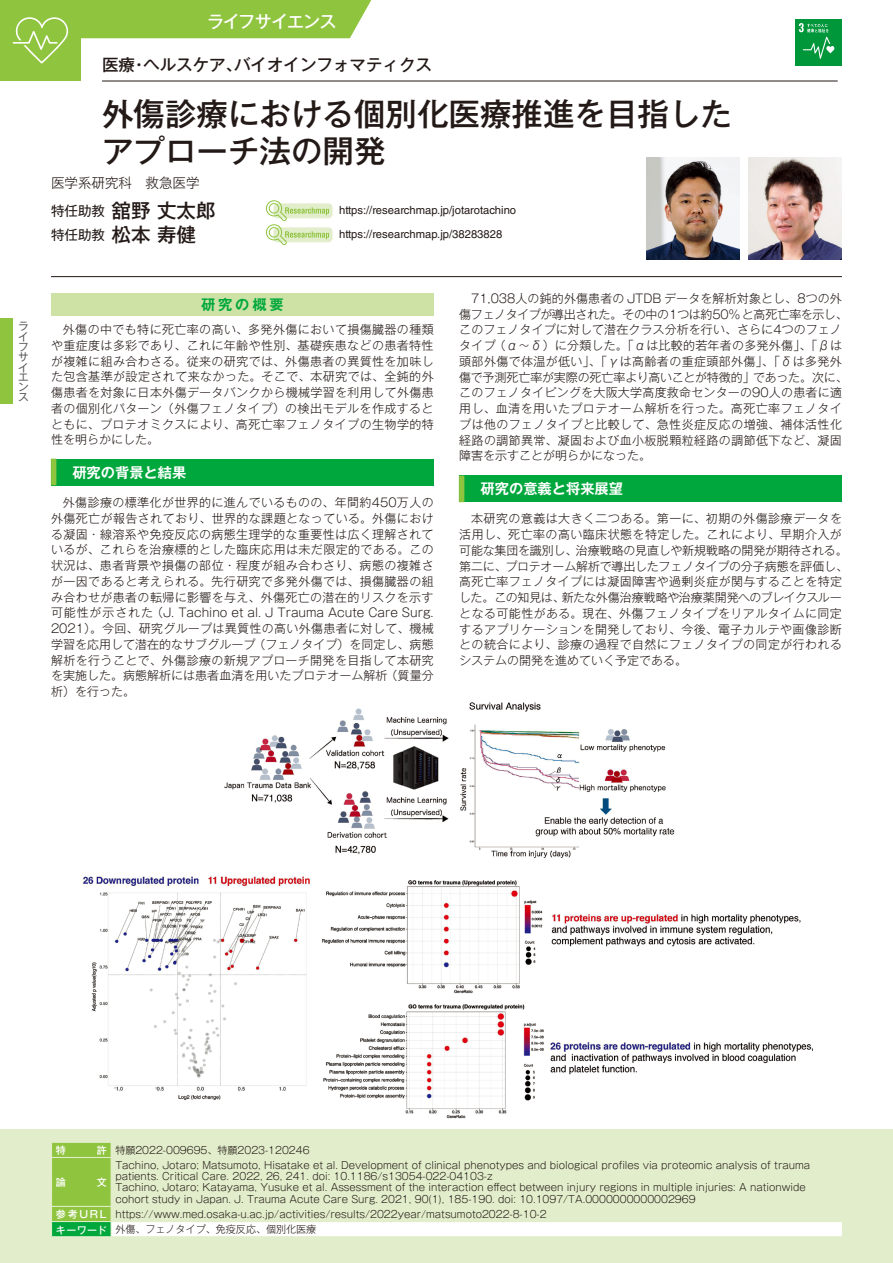
<style>
.page{position:relative;width:893px;height:1263px;background:#fff}
.page>*{position:absolute;margin:0;border:0;box-sizing:border-box;transform-origin:0 0}
.t1{font:500 31.5px/37.5px "Gothic MB101 Pr 6";color:#231916}
.t2{font:500 19.5px "Gothic MB101 Pr 6";color:#231916}
.t3{font:500 16.95px "Gothic MB101 Pr 6";letter-spacing:-.055em;color:#fff}
.t4{font:500 16.5px "Gothic MB101 Pr 6";color:#231916}
.t5{font:700 14.25px "Gothic MB101 Pr 6 De";color:#fff}
.t6{font:700 14.25px "Gothic MB101 Pr 6 De";letter-spacing:.2em;color:#00a73c}
.t7{font:300 13.5px "Gothic MB101 Pr 6";color:#231916}
.t8{font:13.5px "Gothic MB101 Pr 6";color:#231916}
.t9{font:300 12px/15.8px "Gothic MB101 Pr 6";letter-spacing:.02em;color:#231916;text-align:justify}
.t10{font:11.25px "Helvetica LT Std";color:#231916}
.t11{font:10.65px/10.2px "Gothic MB101 Pr 6";color:#595857;text-align:justify}
.t12{font:300 10.05px/11.2px "Gothic MB101 Pr 6";color:#231916}
.t13{font:500 10.05px "Gothic MB101 Pr 6";color:#fff}
.s1{font-weight:400;font-size:13.5px}
.s2{font-weight:500;font-size:19.5px}
.s3{font-size:26.55px;color:#8fc43f}
.s4{font-weight:500;color:#fff}
</style>
<div class="page">
<div style="left:51px;top:293px;width:383px;height:23px;background:#cde2a4"></div>
<div style="left:51px;top:459px;width:383px;height:27px;background:#00a73c"></div>
<div style="left:459px;top:475px;width:383px;height:27px;background:#00a73c"></div>
<div style="left:0;top:1129px;width:893px;height:134px;background:#e2eecb"></div>
<div style="left:111px;top:1221px;width:731px;height:16px;background:#fff"></div>
<hr style="left:111px;top:1221px;width:732px;height:1px;background:#e2eecb">
<svg style="left:51px;top:1142px;width:61px;height:94px;background:#81c34a"></svg>
<hr style="left:111px;top:1236px;width:732px;height:1px;background:#e2eecb">
<div style="left:795px;top:19px;width:47px;height:47px;background:#00973b"></div>
<svg style="left:799px;top:23px;width:35px;height:36px"></svg>
<hr style="left:51px;top:276px;width:791px;height:1px;background:#231916">
<div style="left:274px;top:203px;width:59px;height:15px;background:#e2eecb;border-radius:4px"></div>
<div style="left:274px;top:227px;width:59px;height:15px;background:#e2eecb;border-radius:4px"></div>
<svg style="left:266px;top:200px;width:63px;height:45px"></svg>
<img style="left:81px;top:702px;width:731px;height:416px">
<img style="left:646px;top:157px;width:94px;height:102px">
<img style="left:748px;top:157px;width:94px;height:102px">
<div style="left:0;top:0;width:81px;height:81px;background:#8fc43f"></div>
<hr style="left:892px;top:0;width:1px;height:81px;background:#8fc43f">
<div style="left:81px;top:0;width:291px;height:38px;background:#8fc43f"></div>
<svg style="left:13px;top:17px;width:56px;height:47px"></svg>
<hr style="left:102px;top:81px;width:736px;height:1px;background:#231916">
<div style="left:0;top:319px;width:13px;height:85px;background:#8fc43f"></div>
<p class="t11" style="left:18px;top:320px;width:12px">ライフサイエンス</p>
<h3 class="t3" style="left:207px;top:7px;width:131px">ライフサイエンス</h3>
<p class="t4" style="left:102px;top:51px;width:331px">医療・ヘルスケア、バイオインフォマティクス</p>
<p class="t1" style="left:102px;top:93px;width:631px">外傷診療における個別化医療推進を目指したアプローチ法の開発</p>
<p class="t7" style="left:51px;top:172px;width:150px">医学系研究科　救急医学</p>
<p class="t2" style="left:51px;top:194px;width:166px"><span class="s1">特任助教</span> 舘野 丈太郎</p>
<p class="t10" style="left:339px;top:204px;width:179px">https://researchmap.jp/jotarotachino</p>
<p class="t8" style="left:51px;top:223px;width:146px">特任助教 <span class="s2">松本 寿健</span></p>
<p class="t10" style="left:339px;top:228px;width:165px">https://researchmap.jp/38283828</p>
<p class="t6" style="left:201px;top:293px;width:84px">研究の概要</p>
<p class="t9" style="left:51px;top:321px;width:384px;text-indent:12px">外傷の中でも特に死亡率の高い、多発外傷において損傷臓器の種類や重症度は多彩であり、これに年齢や性別、基礎疾患などの患者特性が複雑に組み合わさる。従来の研究では、外傷患者の異質性を加味した包含基準が設定されて来なかった。そこで、本研究では、全鈍的外傷患者を対象に日本外傷データバンクから機械学習を利用して外傷患者の個別化パターン（外傷フェノタイプ）の検出モデルを作成するとともに、プロテオミクスにより、高死亡率フェノタイプの生物学的特性を明らかにした。</p>
<p class="t5" style="left:51px;top:460px;width:137px"><span class="s3">▍</span> 研究の背景と結果</p>
<p class="t9" style="left:51px;top:494px;width:384px;text-indent:12px">外傷診療の標準化が世界的に進んでいるものの、年間約450万人の外傷死亡が報告されており、世界的な課題となっている。外傷における凝固・線溶系や免疫反応の病態生理学的な重要性は広く理解されているが、これらを治療標的とした臨床応用は未だ限定的である。この状況は、患者背景や損傷の部位・程度が組み合わさり、病態の複雑さが一因であると考えられる。先行研究で多発外傷では、損傷臓器の組み合わせが患者の転帰に影響を与え、外傷死亡の潜在的リスクを示す可能性が示された （J. Tachino et al. J Trauma Acute Care Surg.<br>2021）。今回、研究グループは異質性の高い外傷患者に対して、機械学習を応用して潜在的なサブグループ （フェノタイプ）を同定し、病態解析を行うことで、外傷診療の新規アプローチ開発を目指して本研究を実施した。病態解析には患者血清を用いたプロテオーム解析 （質量分析）を行った。</p>
<p class="t9" style="left:459px;top:289px;width:390px;text-align:left;text-indent:12px">71,038人の鈍的外傷患者の JTDB データを解析対象とし、8つの外傷フェノタイプが導出された。その中の1つは約50% と高死亡率を示し、このフェノタイプに対して潜在クラス分析を行い、さらに4つのフェノタイプ （α～δ）に分類した。「αは比較的若年者の多発外傷」、「βは頭部外傷で体温が低い」、「γは高齢者の重症頭部外傷」、「δは多発外傷で予測死亡率が実際の死亡率より高いことが特徴的」であった。次に、このフェノタイピングを大阪大学高度救命センターの90人の患者に適用し、血清を用いたプロテオーム解析を行った。高死亡率フェノタイプは他のフェノタイプと比較して、急性炎症反応の増強、補体活性化経路の調節異常、凝固および血小板脱顆粒経路の調節低下など、凝固障害を示すことが明らかになった。</p>
<p class="t5" style="left:459px;top:477px;width:165px"><span class="s3">▍</span> 研究の意義と将来展望</p>
<p class="t9" style="left:459px;top:510px;width:390px;text-align:left;text-indent:12px">本研究の意義は大きく二つある。第一に、初期の外傷診療データを活用し、死亡率の高い臨床状態を特定した。これにより、早期介入が可能な集団を識別し、治療戦略の見直しや新規戦略の開発が期待される。第二に、プロテオーム解析で導出したフェノタイプの分子病態を評価し、高死亡率フェノタイプには凝固障害や過剰炎症が関与することを特定した。この知見は、新たな外傷治療戦略や治療薬開発へのブレイクスルーとなる可能性がある。現在、外傷フェノタイプをリアルタイムに同定するアプリケーションを開発しており、今後、電子カルテや画像診断との統合により、診療の過程で自然にフェノタイプの同定が行われるシステムの開発を進めていく予定である。</p>
<p class="t13" style="left:56px;top:1142px;width:12px">特</p>
<p class="t12" style="left:97px;top:1143px;width:214px"><span class="s4">許</span> 特願2022-009695、特願2023-120246</p>
<p class="t13" style="left:56px;top:1174px;width:12px">論</p>
<p class="t13" style="left:97px;top:1174px;width:12px">文</p>
<p class="t12" style="left:115px;top:1158px;width:696px">Tachino, Jotaro; Matsumoto, Hisatake et al. Development of clinical phenotypes and biological profiles via proteomic analysis of trauma patients. Critical Care. 2022, 26, 241. doi: 10.1186/s13054-022-04103-z<br>Tachino, Jotaro; Katayama, Yusuke et al. Assessment of the interaction effect between injury regions in multiple injuries: A nationwide cohort study in Japan. J. Trauma Acute Care Surg. 2021, 90(1), 185-190. doi: 10.1097/TA.0000000000002969</p>
<p class="t12" style="left:56px;top:1205px;width:492px;line-height:15.1px"><span class="s4">参考 U R L</span> https://www.med.osaka-u.ac.jp/activities/results/2022year/matsumoto2022-8-10-2<span class="s4">キーワード</span> 外傷、フェノタイプ、免疫反応、個別化医療</p>
</div>
